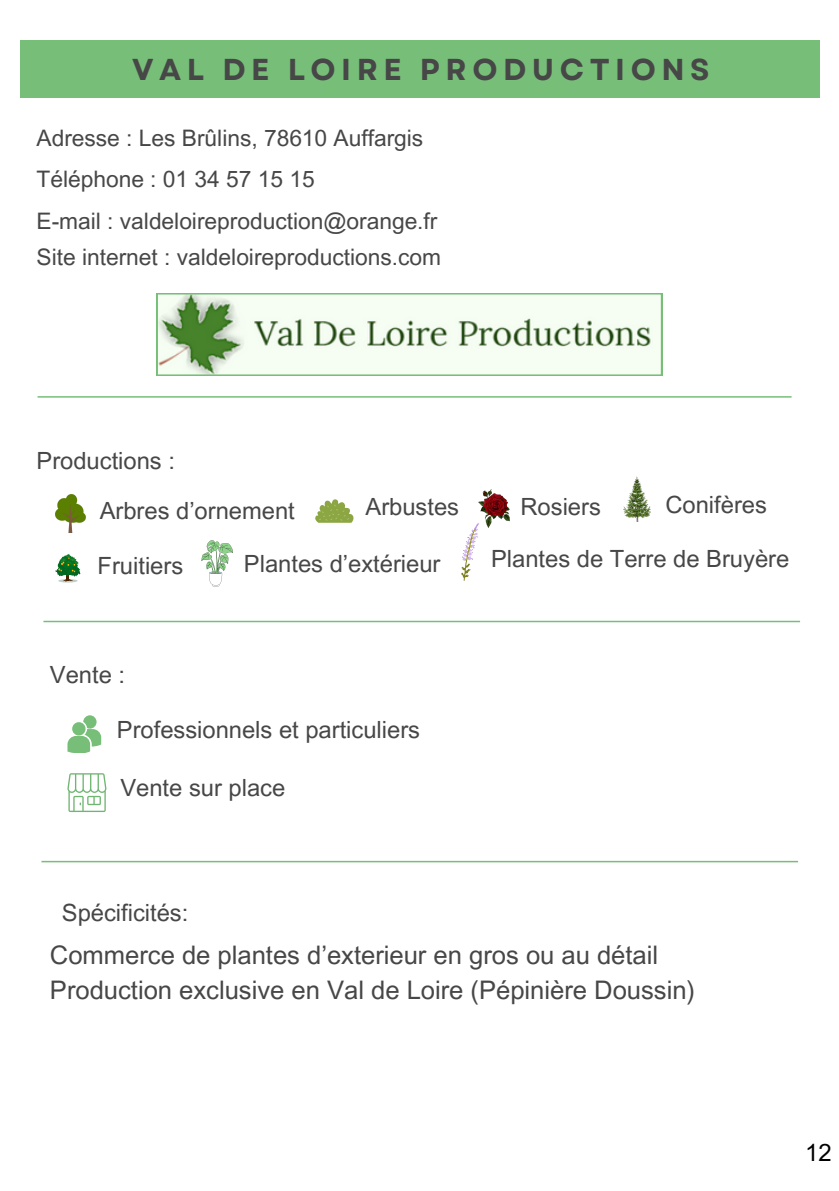
<style>
.page{position:relative;width:839px;height:1191px;background:#fff}
.page>*{position:absolute;margin:0;border:0;box-sizing:border-box;transform-origin:0 0}
.t1{font:700 30.2px "Garet";letter-spacing:.185em;color:#474747}
.t2{font:25.6px/35.2px "Arial MT Pro";color:#474747}
.t3{font:24px "Arial MT Pro";color:#000}
.t4{font:23.8px "Arial MT Pro";color:#474747}
.t5{font:22.8px "Arial MT Pro";color:#474747}
</style>
<div class="page">
<div style="left:20px;top:41px;width:799px;height:57px;background:#77bf79"></div>
<hr style="left:38px;top:396px;width:753px;height:2px;background:#77bf79">
<hr style="left:43px;top:621px;width:757px;height:1px;background:#77bf79">
<img style="left:55px;top:495px;width:30px;height:37px">
<svg style="left:315px;top:499px;width:39px;height:24px"></svg>
<img style="left:623px;top:476px;width:27px;height:45px">
<hr style="left:58px;top:579px;width:20px;height:4px;background:#003d26;border-radius:50%;opacity:.25">
<svg style="left:55px;top:554px;width:26px;height:28px"></svg>
<hr style="left:41px;top:861px;width:757px;height:1px;background:#77bf79">
<svg style="left:67px;top:715px;width:34px;height:38px"></svg>
<svg style="left:67px;top:773px;width:39px;height:39px"></svg>
<svg style="left:156px;top:293px;width:506px;height:83px"></svg>
<svg style="left:461px;top:523px;width:18px;height:58px"></svg>
<img style="left:479px;top:490px;width:30px;height:37px">
<svg style="left:201px;top:540px;width:32px;height:47px"></svg>
<p class="t1" style="left:132px;top:48px;width:578px">VAL DE LOIRE PRODUCTIONS</p>
<p class="t5" style="left:37px;top:130px;width:388px">Adresse : Les Brûlins, 78610 Auffargis</p>
<h2 class="t5" style="left:37px;top:171px;width:280px">Téléphone : 01 34 57 15 15</h2>
<p class="t5" style="left:37px;top:212px;width:402px">E-mail : valdeloireproduction@orange.fr</p>
<h2 class="t5" style="left:37px;top:249px;width:406px">Site internet : valdeloireproductions.com</h2>
<h2 class="t4" style="left:37px;top:452px;width:140px">Productions :</h2>
<p class="t4" style="left:100px;top:502px;width:197px">Arbres d’ornement</p>
<h2 class="t4" style="left:365px;top:498px;width:95px">Arbustes</h2>
<p class="t4" style="left:520px;top:497px;width:82px">Rosiers</p>
<h2 class="t4" style="left:665px;top:496px;width:103px">Conifères</h2>
<p class="t4" style="left:98px;top:556px;width:87px">Fruitiers</p>
<p class="t4" style="left:244px;top:555px;width:198px">Plantes d’extérieur</p>
<h2 class="t4" style="left:50px;top:666px;width:77px">Vente :</h2>
<h2 class="t4" style="left:117px;top:720px;width:305px">Professionnels et particuliers</h2>
<h2 class="t4" style="left:120px;top:778px;width:166px">Vente sur place</h2>
<p class="t4" style="left:62px;top:903px;width:128px">Spécificités:</p>
<p class="t4" style="left:491px;top:550px;width:300px">Plantes de Terre de Bruyère</p>
<h2 class="t2" style="left:50px;top:940px;width:646px">Commerce de plantes d’exterieur en gros ou au détail<br>Production exclusive en Val de Loire (Pépinière Doussin)</h2>
<p class="t3" style="left:805px;top:1143px;width:28px">12</p>
</div>
